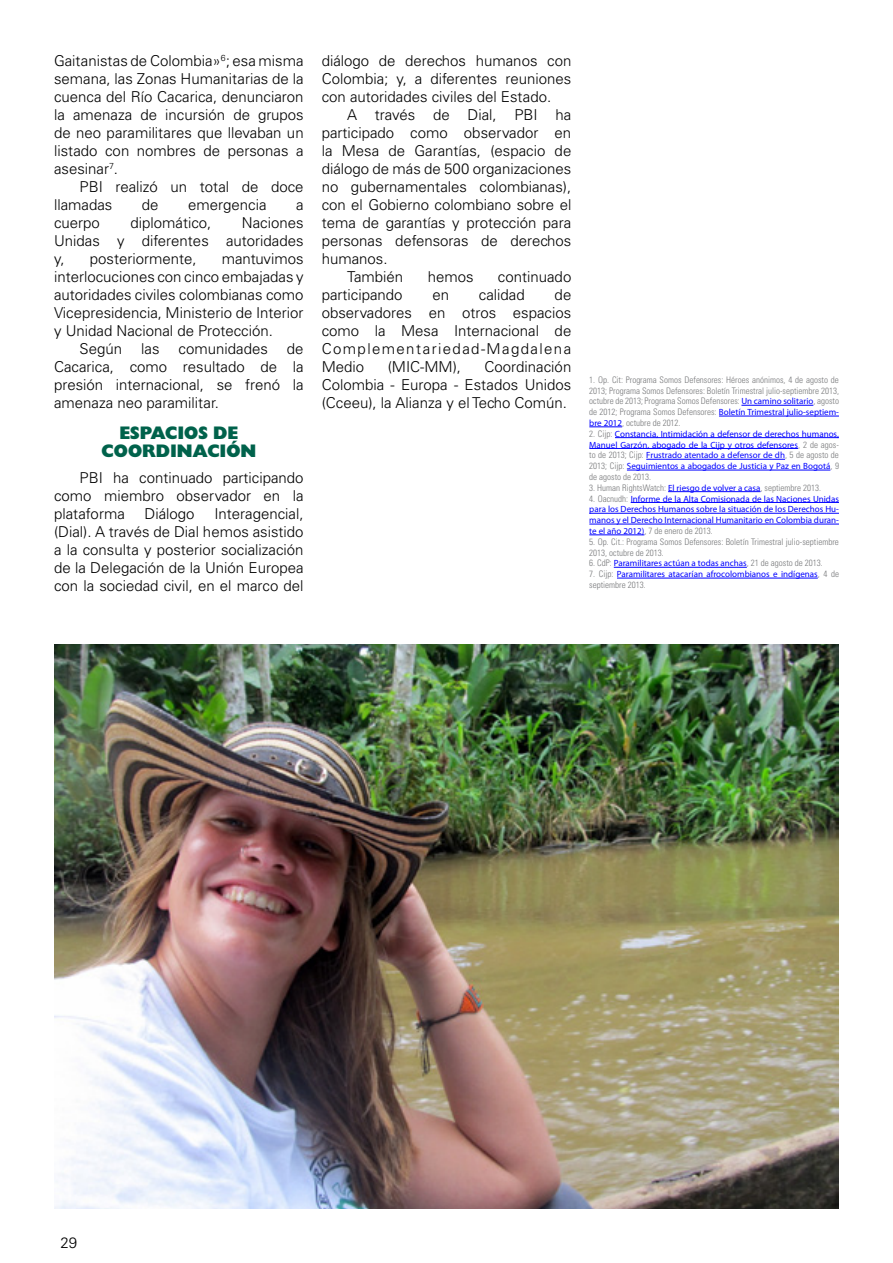
<style>
.page{position:relative;width:893px;height:1263px;background:#fff}
.page>*{position:absolute;margin:0;border:0;box-sizing:border-box;transform-origin:0 0}
.t1{font:18px/18px "Gill Sans Extra Bold Display";color:#00624b}
.t2{font:300 15px/18px "Univers";color:#000;text-align:justify}
.t3{font:9px/10.8px "Myriad Pro";color:#00f;text-align:justify}
.t4{font:300 condensed 9px/10.8px "Univers";color:#77787a;text-align:justify}
.s1{font-family:"Myriad Pro";font-weight:400;font-stretch:normal;color:#00f}
.s2{font-family:"Univers";font-weight:300;font-stretch:condensed;color:#77787a}
</style>
<div class="page">
<hr style="left:741px;top:405px;width:72px;height:1px;background:#00f">
<hr style="left:719px;top:416px;width:120px;height:1px;background:#00f">
<hr style="left:589px;top:427px;width:33px;height:1px;background:#00f">
<hr style="left:615px;top:437px;width:224px;height:1px;background:#00f">
<hr style="left:589px;top:448px;width:209px;height:1px;background:#00f">
<hr style="left:646px;top:459px;width:139px;height:1px;background:#00f">
<hr style="left:627px;top:470px;width:203px;height:1px;background:#00f">
<hr style="left:668px;top:491px;width:92px;height:1px;background:#00f">
<hr style="left:631px;top:502px;width:208px;height:1px;background:#00f">
<hr style="left:589px;top:513px;width:250px;height:1px;background:#00f">
<hr style="left:589px;top:524px;width:250px;height:1px;background:#00f">
<hr style="left:589px;top:535px;width:55px;height:1px;background:#00f">
<hr style="left:614px;top:567px;width:133px;height:1px;background:#00f">
<hr style="left:617px;top:578px;width:201px;height:1px;background:#00f">
<img style="left:54px;top:644px;width:785px;height:565px">
<p class="t2" style="left:54px;top:52px;width:251px">Gaitanistas de Colombia»<sup>6</sup>; esa misma semana, las Zonas Humanitarias de la cuenca del Río Cacarica, denunciaron la amenaza de incursión de grupos de neo paramilitares que llevaban un listado con nombres de personas a asesinar<sup>7</sup>.</p>
<p class="t2" style="left:54px;top:178px;width:251px;text-indent:26px">PBI realizó un total de doce llamadas</p>
<p class="t2" style="left:142px;top:196px;width:18px">de</p>
<p class="t2" style="left:188px;top:196px;width:80px">emergencia</p>
<p class="t2" style="left:296px;top:196px;width:9px">a</p>
<p class="t2" style="left:54px;top:214px;width:251px;text-indent:188px">Naciones Unidas y diferentes autoridades y,</p>
<p class="t2" style="left:54px;top:214px;width:47px">cuerpo</p>
<p class="t2" style="left:130px;top:214px;width:82px">diplomático,</p>
<p class="t2" style="left:90px;top:250px;width:108px">posteriormente,</p>
<p class="t2" style="left:222px;top:250px;width:83px">mantuvimos</p>
<p class="t2" style="left:54px;top:268px;width:251px">interlocuciones con cinco embajadas y</p>
<p class="t2" style="left:54px;top:286px;width:251px">autoridades civiles colombianas como</p>
<p class="t2" style="left:54px;top:304px;width:251px">Vicepresidencia, Ministerio de Interior</p>
<p class="t2" style="left:54px;top:322px;width:220px">y Unidad Nacional de Protección.</p>
<p class="t2" style="left:80px;top:340px;width:44px">Según</p>
<p class="t2" style="left:141px;top:340px;width:20px">las</p>
<p class="t2" style="left:179px;top:340px;width:91px">comunidades</p>
<p class="t2" style="left:54px;top:340px;width:251px;text-indent:233px">de Cacarica, como resultado de la presión internacional, se frenó la amenaza neo paramilitar.</p>
<p class="t1" style="left:120px;top:423px;width:58px">ESPACIOS</p>
<p class="t1" style="left:101px;top:423px;width:156px;text-indent:112px">DE<br>COORDI NACIÓN</p>
<p class="t2" style="left:54px;top:469px;width:251px;text-indent:26px">PBI ha continuado participando como miembro observador en la plataforma</p>
<p class="t2" style="left:54px;top:505px;width:251px;text-indent:160px">Interagencial, (Dial). A través de Dial hemos asistido a la consulta y posterior socialización de la Delegación de la Unión Europea con la sociedad civil, en el marco del</p>
<p class="t2" style="left:145px;top:505px;width:52px">Diálogo</p>
<p class="t2" style="left:322px;top:52px;width:251px">diálogo de derechos humanos con Colombia; y, a diferentes reuniones con autoridades civiles del Estado.</p>
<p class="t2" style="left:347px;top:106px;width:226px">A través de Dial, PBI ha</p>
<p class="t2" style="left:322px;top:124px;width:251px">participado como observador en</p>
<p class="t2" style="left:322px;top:142px;width:251px">la Mesa de Garantías, (espacio de</p>
<p class="t2" style="left:322px;top:160px;width:251px">diálogo de más de 500 organizaciones</p>
<p class="t2" style="left:322px;top:178px;width:251px">no gubernamentales colombianas),</p>
<p class="t2" style="left:322px;top:196px;width:251px">con el Gobierno colombiano sobre el</p>
<p class="t2" style="left:322px;top:214px;width:251px">tema de garantías y protección para</p>
<p class="t2" style="left:322px;top:232px;width:251px">personas defensoras de derechos</p>
<p class="t2" style="left:322px;top:250px;width:67px">humanos.</p>
<p class="t2" style="left:347px;top:268px;width:58px">También</p>
<p class="t2" style="left:428px;top:268px;width:47px">hemos</p>
<p class="t2" style="left:498px;top:268px;width:75px">continuado</p>
<p class="t2" style="left:322px;top:286px;width:82px">participando</p>
<p class="t2" style="left:432px;top:286px;width:18px">en</p>
<p class="t2" style="left:479px;top:286px;width:47px">calidad</p>
<p class="t2" style="left:322px;top:286px;width:251px;text-indent:233px">de observadores en otros espacios como la Mesa Internacional de Complementariedad-Magdalena Medio</p>
<p class="t2" style="left:322px;top:358px;width:251px;text-indent:163px">Coordinación Colombia - Europa - Estados Unidos (Cceeu), la Alianza y el Techo Común.</p>
<p class="t2" style="left:388px;top:358px;width:75px">(MIC-MM),</p>
<p class="t4" style="left:589px;top:374px;width:251px">1. Op. Cit: Programa Somos Defensores: Héroes anónimos, 4 de agosto de 2013; Programa Somos Defensores: Boletín Trimestral julio-septiembre 2013, octubre de 2013; Programa Somos Defensores: <span class="s1">Un camino solitario</span>, agosto de 2012; Programa Somos Defensores: <span class="s1">Boletín Trimestral julio-septiem&shy;bre 2012</span>, octubre de 2012.</p>
<p class="t3" style="left:589px;top:428px;width:251px"><span class="s2">2. Cijp:</span> Constancia, Intimidación a defensor de derechos humanos, Manuel Garzón, abogado de la Cijp y otros defensores<span class="s2">, 2 de agos&shy;to de 2013; Cijp:</span> Frustrado atentado a defensor de dh<span class="s2">, 5 de agosto de 2013; Cijp:</span> Seguimientos a abogados de Justicia y Paz en Bogotá<span class="s2">, 9</span></p>
<p class="t4" style="left:589px;top:471px;width:63px">de agosto de 2013.</p>
<p class="t4" style="left:589px;top:482px;width:233px">3. Human RightsWatch: <span class="s1">El riesgo de volver a casa</span>, septiembre 2013.</p>
<p class="t3" style="left:589px;top:493px;width:251px"><span class="s2">4. Oacnudh:</span> Informe de la Alta Comisionada de las Naciones Unidas para los Derechos Humanos sobre la situación de los Derechos Hu&shy;manos y el Derecho Internacional Humanitario en Colombia duran-</p>
<p class="t4" style="left:589px;top:525px;width:125px"><span class="s1">te el año 2012)</span>, 7 de enero de 2013.</p>
<p class="t4" style="left:589px;top:536px;width:251px">5. Op. Cit.: Programa Somos Defensores: Boletín Trimestral julio-septiembre<br>2013, octubre de 2013.</p>
<p class="t3" style="left:589px;top:558px;width:235px"><span class="s2">6. CdP:</span> Paramilitares actúan a todas anchas<span class="s2">, 21 de agosto de 2013.</span></p>
<p class="t3" style="left:589px;top:569px;width:251px"><span class="s2">7. Cijp:</span> Paramilitares atacarían afrocolombianos e indígenas<span class="s2">, 4 de</span></p>
<p class="t4" style="left:589px;top:579px;width:58px">septiembre 2013.</p>
<p class="t2" style="left:60px;top:1234px;width:18px">29</p>
</div>
